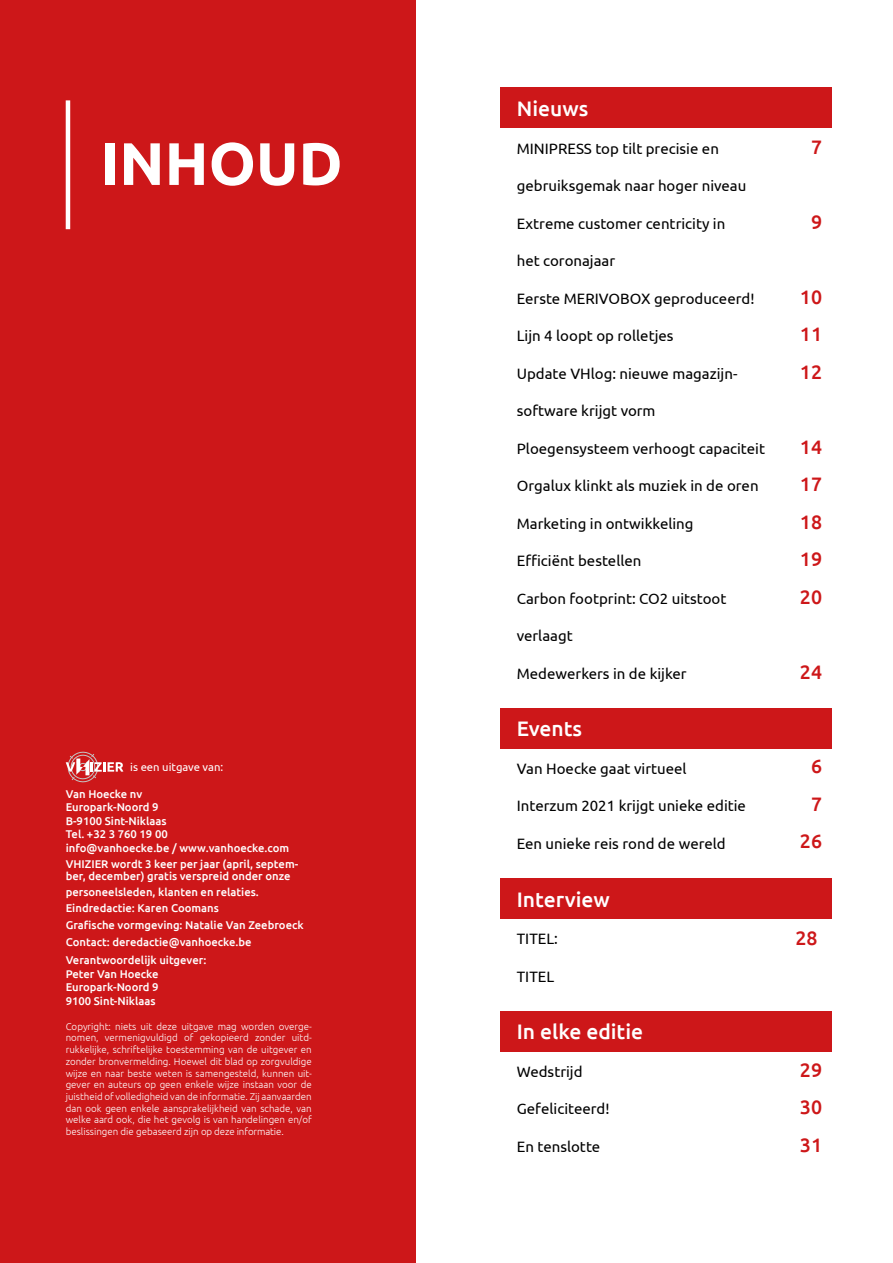
<style>
.page{position:relative;width:893px;height:1263px;background:#fff}
.page>*{position:absolute;margin:0;border:0;box-sizing:border-box;transform-origin:0 0}
.t1{font:700 60px "Ubuntu";color:#fff}
.t2{font:500 21px "Ubuntu";color:#fff}
.t3{font:500 19.5px/37.5px "Ubuntu";color:#cd1719;text-align:justify}
.t4{font:15px "Ubuntu";color:#000}
.t5{font:500 11.25px/13.5px "Ubuntu";color:#fff}
.t6{font:11.25px "Ubuntu";color:#fff}
.t7{font:300 9.75px/11.7px "Ubuntu";color:#fff;text-align:justify}
</style>
<div class="page">
<div style="left:500px;top:87px;width:332px;height:40px;background:#cd1719"></div>
<div style="left:500px;top:708px;width:332px;height:41px;background:#cd1719"></div>
<div style="left:500px;top:878px;width:332px;height:40px;background:#cd1719"></div>
<div style="left:500px;top:1011px;width:332px;height:40px;background:#cd1719"></div>
<div style="left:0;top:0;width:415px;height:1263px;background:#cd1719"></div>
<hr style="left:66px;top:100px;width:4px;height:129px;background:#fff">
<svg style="left:66px;top:751px;width:57px;height:32px"></svg>
<h1 class="t1" style="left:100px;top:127px;width:244px">INHOUD</h1>
<p class="t6" style="left:130px;top:760px;width:95px">is een uitgave van:</p>
<p class="t5" style="left:66px;top:786px;width:225px">Van Hoecke nv<br>Europark-Noord 9<br>B-9100 Sint-Niklaas<br>Tel. +32 3 760 19 00<br>info@vanhoecke.be / www.vanhoecke.com</p>
<p class="t5" style="left:66px;top:857px;width:234px;line-height:12px">VHIZIER wordt 3 keer per jaar (april, septem&shy;ber, december) gratis verspreid onder onze</p>
<p class="t5" style="left:66px;top:883px;width:239px;line-height:16.2px">personeelsleden, klanten en relaties.<br>Eindredactie: Karen Coomans<br>Grafische vormgeving: Natalie Van Zeebroeck</p>
<p class="t5" style="left:66px;top:933px;width:187px;line-height:17.7px">Contact: deredactie@vanhoecke.be<br>Verantwoordelijk uitgever:</p>
<p class="t5" style="left:66px;top:966px;width:94px;text-align:justify">Peter Van Hoecke Europark-Noord 9<br>9100 Sint-Niklaas</p>
<p class="t7" style="left:66px;top:1020px;width:248px">Copyright: niets uit deze uitgave mag worden overge&shy;nomen, vermenigvuldigd of gekopieerd zonder uitd&shy;rukkelijke, schriftelijke toestemming van de uitgever en zonder bronvermelding. Hoewel dit blad op zorgvuldige wijze en naar beste weten is samengesteld, kunnen uit&shy;gever en auteurs op geen enkele wijze instaan voor de juistheid of volledigheid van de informatie. Zij aanvaarden dan ook geen enkele aansprakelijkheid van schade, van welke aard ook, die het gevolg is van handelingen en/of beslissingen die gebaseerd zijn op deze informatie.</p>
<h2 class="t2" style="left:517px;top:96px;width:73px">Nieuws</h2>
<p class="t4" style="left:517px;top:139px;width:204px">MINIPRESS top tilt precisie en</p>
<p class="t4" style="left:517px;top:177px;width:231px">gebruiksgemak naar hoger niveau</p>
<p class="t4" style="left:517px;top:214px;width:210px">Extreme customer centricity in</p>
<p class="t4" style="left:517px;top:252px;width:100px">het coronajaar</p>
<p class="t4" style="left:517px;top:289px;width:239px">Eerste MERIVOBOX geproduceerd!</p>
<p class="t4" style="left:517px;top:327px;width:158px">Lijn 4 loopt op rolletjes</p>
<p class="t4" style="left:517px;top:364px;width:222px">Update VHlog: nieuwe magazijn-</p>
<p class="t4" style="left:517px;top:402px;width:140px">software krijgt vorm</p>
<p class="t4" style="left:517px;top:439px;width:250px">Ploegensysteem verhoogt capaciteit</p>
<p class="t4" style="left:517px;top:477px;width:243px">Orgalux klinkt als muziek in de oren</p>
<p class="t4" style="left:517px;top:514px;width:178px">Marketing in ontwikkeling</p>
<p class="t4" style="left:517px;top:552px;width:126px">Efficiënt bestellen</p>
<p class="t4" style="left:517px;top:589px;width:211px">Carbon footprint: CO2 uitstoot</p>
<p class="t4" style="left:517px;top:627px;width:57px">verlaagt</p>
<p class="t4" style="left:517px;top:664px;width:171px">Medewerkers in de kijker</p>
<h2 class="t2" style="left:517px;top:715px;width:67px">Events</h2>
<p class="t4" style="left:517px;top:759px;width:171px">Van Hoecke gaat virtueel</p>
<p class="t4" style="left:517px;top:797px;width:231px">Interzum 2021 krijgt unieke editie</p>
<p class="t4" style="left:517px;top:834px;width:210px">Een unieke reis rond de wereld</p>
<h2 class="t2" style="left:517px;top:886px;width:95px">Interview</h2>
<p class="t4" style="left:517px;top:930px;width:43px">TITEL:</p>
<p class="t4" style="left:517px;top:967px;width:39px">TITEL</p>
<h2 class="t2" style="left:517px;top:1018px;width:128px">In elke editie</h2>
<p class="t4" style="left:517px;top:1062px;width:67px">Wedstrijd</p>
<p class="t4" style="left:517px;top:1100px;width:94px">Gefeliciteerd!</p>
<p class="t4" style="left:517px;top:1137px;width:85px">En tenslotte</p>
<h3 class="t3" style="left:811px;top:127px;width:13px">7</h3>
<h3 class="t3" style="left:811px;top:202px;width:13px">9</h3>
<h3 class="t3" style="left:800px;top:277px;width:24px">10<br>11<br>12</h3>
<h3 class="t3" style="left:800px;top:427px;width:24px">14<br>17<br>18<br>19<br>20</h3>
<h3 class="t3" style="left:800px;top:652px;width:24px">24</h3>
<h3 class="t3" style="left:800px;top:747px;width:24px;text-align:center">6<br>7<br>26</h3>
<h3 class="t3" style="left:795px;top:919px;width:24px">28</h3>
<h3 class="t3" style="left:800px;top:1050px;width:24px">29<br>30<br>31</h3>
</div>
